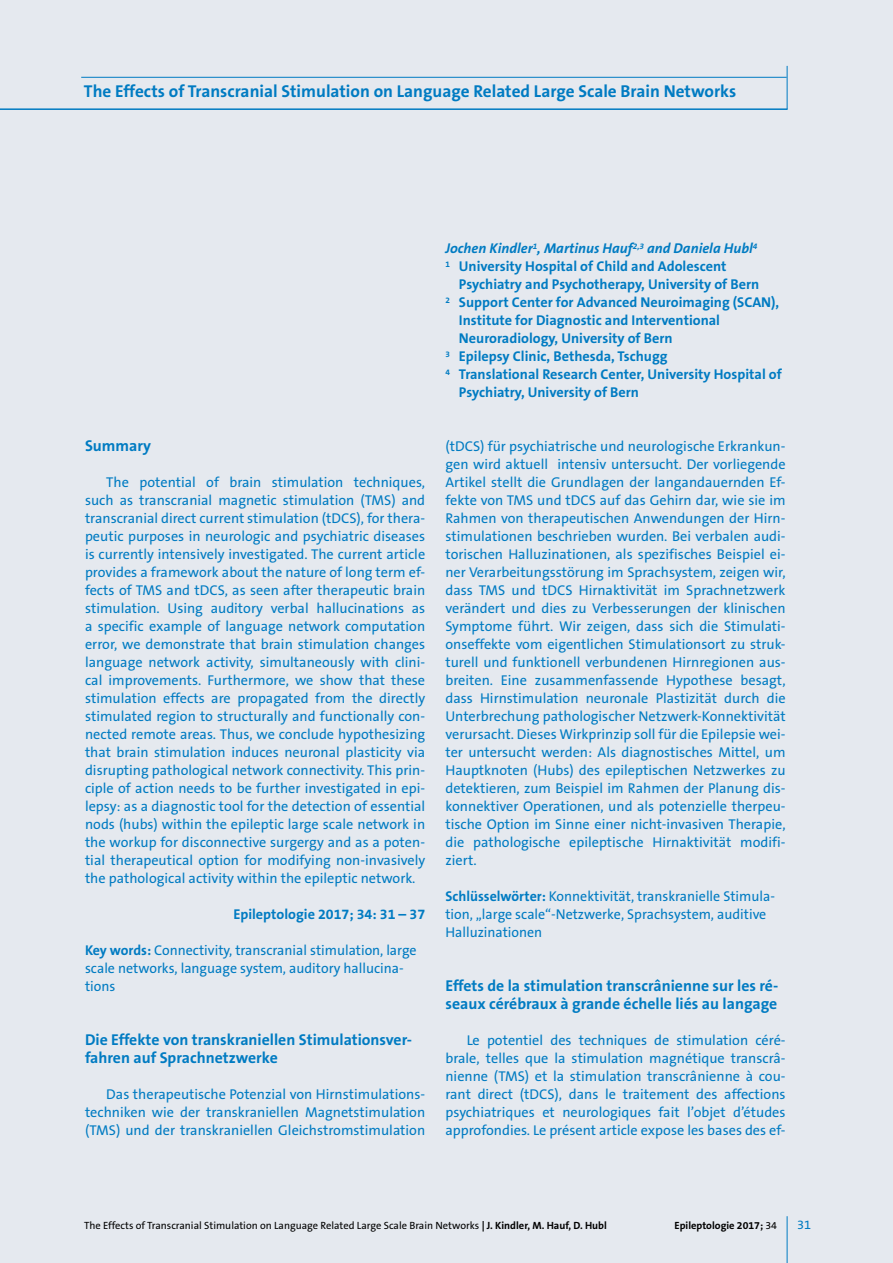
<style>
.page{position:relative;width:893px;height:1263px;background:#e5e9ef}
.page>*{position:absolute;margin:0;border:0;box-sizing:border-box;transform-origin:0 0}
.t1{font:700 17.25px "The Sans B W7";color:#007bc2}
.t2{font:700 15.75px/18px "The Sans B W7";color:#007bc2}
.t3{font:14.25px/18px "The Sans B W5 Plain";color:#007bc2;text-align:justify}
.t4{font:700 14.25px "The Sans B W7";color:#007bc2}
.t5{font:italic 700 14.25px/18px "The Sans B W7";color:#007bc2}
.t6{font:12.75px "The Sans B W5 Plain";color:#007bc2}
.t7{font:10.5px "The Sans B W5 Plain";color:#000}
.t8{font:700 10.5px "The Sans B W7";color:#000}
.s1{font-family:"The Sans B W7";font-weight:700}
.s2{font-style:normal}
.s3{font-family:"The Sans B W5 Plain";font-weight:400}
</style>
<div class="page">
<hr style="left:787px;top:1216px;width:1px;height:47px;background:#007bc2">
<hr style="left:0;top:108px;width:787px;height:2px;background:#007bc2">
<hr style="left:81px;top:77px;width:706px;height:1px;background:#007bc2">
<hr style="left:787px;top:66px;width:1px;height:43px;background:#007bc2">
<p class="t1" style="left:84px;top:81px;width:654px">The Effects of Transcranial Stimulation on Language Related Large Scale Brain Networks</p>
<p class="t2" style="left:85px;top:437px;width:68px">Summary</p>
<p class="t3" style="left:85px;top:474px;width:342px;text-indent:21px">The potential of brain stimulation techniques, such as transcranial magnetic stimulation (TMS) and transcranial direct current stimulation (tDCS), for thera&shy;peutic purposes in neurologic and psychiatric diseases is currently intensively investigated. The current article provides a framework about the nature of long term ef&shy;fects of TMS and tDCS, as seen after therapeutic brain stimulation. Using auditory verbal hallucinations as a specific example of language network computation error, we demonstrate that brain stimulation changes language network activity, simultaneously with clini&shy;cal improvements. Furthermore, we show that these stimulation effects are propagated from the directly stimulated region to structurally and functionally con&shy;nected remote areas. Thus, we conclude hypothesizing that brain stimulation induces neuronal plasticity via disrupting pathological network connectivity. This prin&shy;ciple of action needs to be further investigated in epi&shy;lepsy: as a diagnostic tool for the detection of essential nods (hubs) within the epileptic large scale network in the workup for disconnective surgergy and as a poten&shy;tial therapeutical option for modifying non-invasively the pathological activity within the epileptic network.</p>
<p class="t4" style="left:233px;top:905px;width:193px">Epileptologie 2017; 34: 31 – 37</p>
<p class="t3" style="left:85px;top:942px;width:333px;text-align:left"><span class="s1">Key words:</span> Connectivity, transcranial stimulation, large scale networks, language system, auditory hallucina&shy;tions</p>
<p class="t2" style="left:85px;top:1031px;width:329px">Die Effekte von transkraniellen Stimulationsver&shy;fahren auf Sprachnetzwerke</p>
<p class="t3" style="left:85px;top:1086px;width:342px;text-indent:21px">Das therapeutische Potenzial von Hirnstimulations&shy;techniken wie der transkraniellen Magnetstimulation (TMS) und der transkraniellen Gleichstromstimulation</p>
<p class="t5" style="left:445px;top:240px;width:313px">Jochen Kindler<sup>1</sup>, Martinus Hauf<sup>2,3</sup> and Daniela Hubl<sup>4<br></sup><sup>1</sup> <span class="s2">University Hospital of Child and Adolescent</span></p>
<p class="t4" style="left:459px;top:275px;width:302px">Psychiatry and Psychotherapy, University of Bern</p>
<p class="t4" style="left:445px;top:293px;width:335px"><sup>2</sup> Support Center for Advanced Neuroimaging (SCAN),</p>
<p class="t4" style="left:459px;top:311px;width:263px">Institute for Diagnostic and Interventional</p>
<p class="t4" style="left:459px;top:329px;width:215px">Neuroradiology, University of Bern</p>
<p class="t4" style="left:445px;top:347px;width:224px"><sup>3</sup> Epilepsy Clinic, Bethesda, Tschugg</p>
<p class="t4" style="left:445px;top:365px;width:338px"><sup>4</sup> Translational Research Center, University Hospital of</p>
<p class="t4" style="left:459px;top:383px;width:182px">Psychiatry, University of Bern</p>
<p class="t3" style="left:445px;top:438px;width:342px">(tDCS) für psychiatrische und neurologische Erkrankun&shy;gen wird aktuell intensiv untersucht. Der vorliegende Artikel stellt die Grundlagen der langandauernden Ef&shy;fekte von TMS und tDCS auf das Gehirn dar, wie sie im Rahmen von therapeutischen Anwendungen der Hirn&shy;stimulationen beschrieben wurden. Bei verbalen audi&shy;torischen Halluzinationen, als spezifisches Beispiel ei&shy;ner Verarbeitungsstörung im Sprachsystem, zeigen wir, dass TMS und tDCS Hirnaktivität im Sprachnetzwerk verändert und dies zu Verbesserungen der klinischen Symptome führt. Wir zeigen, dass sich die Stimulati&shy;onseffekte vom eigentlichen Stimulationsort zu struk&shy;turell und funktionell verbundenen Hirnregionen aus&shy;breiten. Eine zusammenfassende Hypothese besagt, dass Hirnstimulation neuronale Plastizität durch die Unterbrechung pathologischer Netzwerk-Konnektivität verursacht. Dieses Wirkprinzip soll für die Epilepsie wei&shy;ter untersucht werden: Als diagnostisches Mittel, um Hauptknoten (Hubs) des epileptischen Netzwerkes zu detektieren, zum Beispiel im Rahmen der Planung dis&shy;konnektiver Operationen, und als potenzielle therpeu&shy;tische Option im Sinne einer nicht-invasiven Therapie, die pathologische epileptische Hirnaktivität modifi&shy;ziert.</p>
<p class="t3" style="left:445px;top:888px;width:331px;text-align:left"><span class="s1">Schlüsselwörter:</span> Konnektivität, transkranielle Stimula&shy;tion, „large scale“-Netzwerke, Sprachsystem, auditive<br>Halluzinationen</p>
<p class="t2" style="left:445px;top:977px;width:334px">Effets de la stimulation transcrânienne sur les ré&shy;seaux cérébraux à grande échelle liés au langage</p>
<p class="t3" style="left:445px;top:1032px;width:342px;text-indent:21px">Le potentiel des techniques de stimulation céré&shy;brale, telles que la stimulation magnétique transcrâ&shy;nienne (TMS) et la stimulation transcrânienne à cou&shy;rant direct (tDCS), dans le traitement des affections psychiatriques et neurologiques fait l’objet d’études approfondies. Le présent article expose les bases des ef-</p>
<p class="t7" style="left:84px;top:1219px;width:524px">The Effects of Transcranial Stimulation on Language Related Large Scale Brain Networks <span class="s1">| J. Kindler, M. Hauf, D. Hubl</span></p>
<p class="t8" style="left:674px;top:1218px;width:104px">Epileptologie 2017; <span class="s3">34</span></p>
<p class="t6" style="left:797px;top:1216px;width:16px">31</p>
</div>
